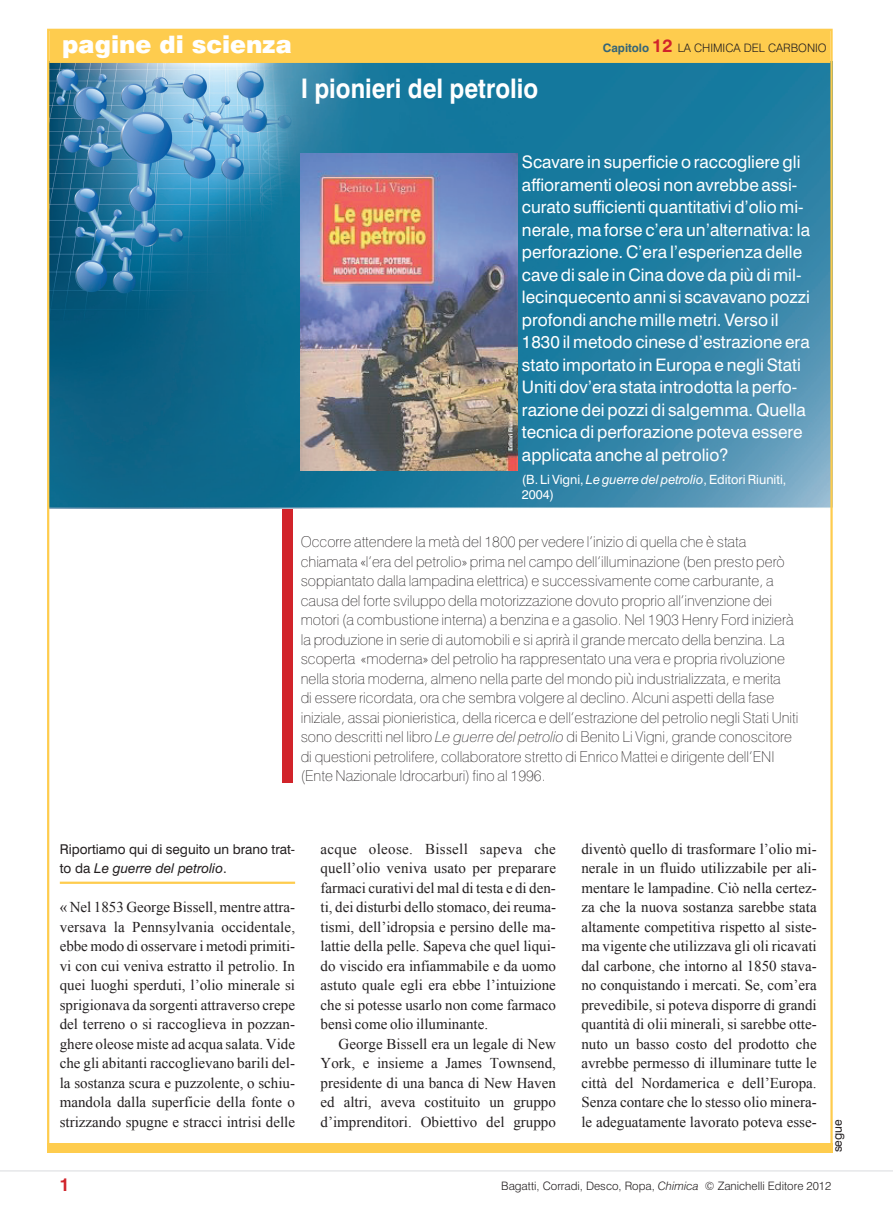
<style>
.page{position:relative;width:893px;height:1212px;background:#fff}
.page>*{position:absolute;margin:0;border:0;box-sizing:border-box;transform-origin:0 0}
.t1{font:700 27px "Swiss 721 BT";color:#fff;scale:.9 1}
.t2{font:900 24px "Swiss 721 BT";color:#fff}
.t3{font:700 18px "Swiss 721 BT";color:#d1232a}
.t4{font:17.25px/22.5px "Swiss 721 BT";color:#fff}
.t5{font:15px/19.5px "Times New Roman";color:#231f20;text-align:justify}
.t6{font:100 15px/19.5px "Swiss 721 BT";color:#231f20}
.t7{font:13.5px/19.5px "Swiss 721 BT";color:#231f20}
.t8{font:12.75px/15px "Swiss 721 BT";color:#fff}
.t9{font:12px "Swiss 721 BT";color:#231f20}
.t10{font:300 11.7px "Swiss 721 BT";color:#231f20}
.s1{font-weight:700;color:#356578}
.s2{font-weight:700;font-size:18px;color:#d1232a}
.s3{font-style:italic}
</style>
<div class="page">
<hr style="left:0;top:1170px;width:893px;height:1px;background:#e6e7e9">
<div style="left:282px;top:469px;width:10px;height:314px;background:#d1232a"></div>
<img style="left:50px;top:63px;width:780px;height:445px">
<div style="left:49px;top:30px;width:781px;height:33px;background:#fecc4e"></div>
<hr style="left:60px;top:882px;width:235px;height:2px;background:#fecc4e">
<img style="left:301px;top:153px;width:216px;height:318px">
<div style="left:47px;top:1143px;width:786px;height:9px;background:#fecc4e"></div>
<h2 class="t2" style="left:62px;top:30px;width:231px">pagine di scienza</h2>
<h1 class="t1" style="left:301px;top:72px;width:265px">I pionieri del petrolio</h1>
<p class="t10" style="left:603px;top:40px;width:226px"><span class="s1">Capitolo</span> <span class="s2">12</span> la chimica del carbonio</p>
<p class="t4" style="left:522px;top:151px;width:290px">Scavare in superficie o raccogliere gli affioramenti oleosi non avrebbe assi&shy;curato sufficienti quantitativi d’olio mi&shy;nerale, ma forse c’era un’alternativa: la perforazione. C’era l’esperienza delle cave di sale in Cina dove da più di mil&shy;lecinquecento anni si scavavano pozzi profondi anche mille metri. Verso il 1830 il metodo cinese d’estrazione era stato importato in Europa e negli Stati Uniti dov’era stata introdotta la perfo&shy;razione dei pozzi di salgemma. Quella tecnica di perforazione poteva essere applicata anche al petrolio?</p>
<p class="t8" style="left:522px;top:472px;width:266px">(B. Li Vigni, <span class="s3">Le guerre del petrolio</span>, Editori Riuniti,<br>2004)</p>
<p class="t6" style="left:301px;top:532px;width:499px">Occorre attendere la metà del 1800 per vedere l’inizio di quella che è stata chiamata «l’era del petrolio» prima nel campo dell’illuminazione (ben presto però soppiantato dalla lampadina elettrica) e successivamente come carburante, a causa del forte sviluppo della motorizzazione dovuto proprio all’invenzione dei motori (a combustione interna) a benzina e a gasolio. Nel 1903 Henry Ford inizierà la produzione in serie di automobili e si aprirà il grande mercato della benzina. La scoperta «moderna» del petrolio ha rappresentato una vera e propria rivoluzione nella storia moderna, almeno nella parte del mondo più industrializzata, e merita<br>di essere ricordata, ora che sembra volgere al declino. Alcuni aspetti della fase iniziale, assai pionieristica, della ricerca e dell’estrazione del petrolio negli Stati Uniti sono descritti nel libro <span class="s3">Le guerre del petrolio</span> di Benito Li Vigni, grande conoscitore di questioni petrolifere, collaboratore stretto di Enrico Mattei e dirigente dell’ENI (Ente Nazionale Idrocarburi) fino al 1996.</p>
<p class="t7" style="left:60px;top:839px;width:237px">Riportiamo qui di seguito un brano trat&shy;to da <span class="s3">Le guerre del petrolio</span>.</p>
<p class="t5" style="left:60px;top:897px;width:237px">« Nel 1853 George Bissell, mentre attra&shy;versava la Pennsylvania occidentale, ebbe modo di osservare i metodi primiti&shy;vi con cui veniva estratto il petrolio. In quei luoghi sperduti, l’olio minerale si sprigionava da sorgenti attraverso crepe del terreno o si raccoglieva in pozzan&shy;ghere oleose miste ad acqua salata. Vide che gli abitanti raccoglievano barili del&shy;la sostanza scura e puzzolente, o schiu&shy;mandola dalla superficie della fonte o strizzando spugne e stracci intrisi delle</p>
<p class="t5" style="left:321px;top:839px;width:237px">acque oleose. Bissell sapeva che quell’olio veniva usato per preparare farmaci curativi del mal di testa e di den&shy;ti, dei disturbi dello stomaco, dei reuma&shy;tismi, dell’idropsia e persino delle ma&shy;lattie della pelle. Sapeva che quel liqui&shy;do viscido era infiammabile e da uomo astuto quale egli era ebbe l’intuizione che si potesse usarlo non come farmaco bensì come olio illuminante.</p>
<p class="t5" style="left:321px;top:1034px;width:237px;text-indent:18px">George Bissell era un legale di New York, e insieme a James Townsend, presidente di una banca di New Haven ed altri, aveva costituito un gruppo d’imprenditori. Obiettivo del gruppo</p>
<p class="t5" style="left:581px;top:839px;width:237px">diventò quello di trasformare l’olio mi&shy;nerale in un fluido utilizzabile per ali&shy;mentare le lampadine. Ciò nella certez&shy;za che la nuova sostanza sarebbe stata altamente competitiva rispetto al siste&shy;ma vigente che utilizzava gli oli ricavati dal carbone, che intorno al 1850 stava&shy;no conquistando i mercati. Se, com’era prevedibile, si poteva disporre di grandi quantità di olii minerali, si sarebbe otte&shy;nuto un basso costo del prodotto che avrebbe permesso di illuminare tutte le città del Nordamerica e dell’Europa.<br>Senza contare che lo stesso olio minera&shy;le adeguatamente lavorato poteva esse-</p>
<p class="t9" style="left:830px;top:1152px;width:35px;rotate:-90deg">segue</p>
<p class="t3" style="left:60px;top:1173px;width:12px">1</p>
<p class="t10" style="left:501px;top:1178px;width:332px">Bagatti, Corradi, Desco, Ropa, <span class="s3">Chimica</span> © Zanichelli Editore 2012</p>
</div>
